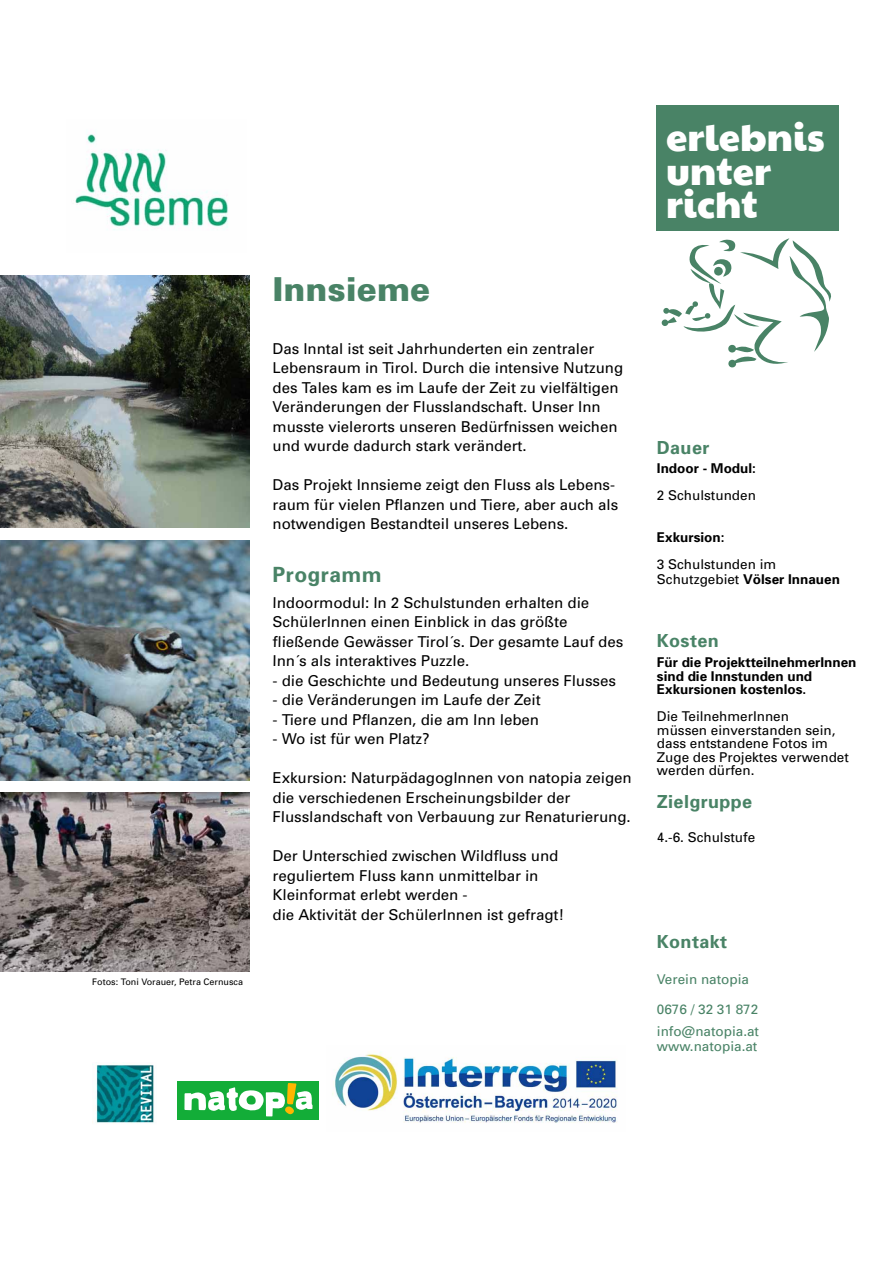
<style>
.page{position:relative;width:893px;height:1263px;background:#fff}
.page>*{position:absolute;margin:0;border:0;box-sizing:border-box;transform-origin:0 0}
.t1{font:38.25px/33.6px "Paytone One";color:#fff}
.t2{font:900 33px "Univers";color:#498366}
.t3{font:700 21px "Univers";letter-spacing:.02em;color:#498366}
.t4{font:700 18px "Univers";letter-spacing:.02em;color:#498366}
.t5{font:15px/19.5px "Univers";color:#000}
.t6{font:13.5px/13.5px "Univers";color:#000}
.t7{font:700 13.5px/13.5px "Univers";color:#000}
.t8{font:13.5px/22.5px "Univers";color:#498366}
.t9{font:9px "Univers";color:#000}
.s1{font-weight:700}
</style>
<div class="page">
<div style="left:178px;top:1081px;width:141px;height:39px;background:#13ad38"></div>
<svg style="left:184px;top:1083px;width:129px;height:33px"></svg>
<div style="left:657px;top:105px;width:182px;height:125px;background:#498366"></div>
<svg style="left:661px;top:238px;width:170px;height:130px"></svg>
<img style="left:0;top:540px;width:250px;height:241px">
<img style="left:0;top:275px;width:250px;height:252px">
<img style="left:0;top:792px;width:250px;height:180px">
<img style="left:75px;top:134px;width:153px;height:96px">
<img style="left:332px;top:1051px;width:285px;height:72px">
<img style="left:92px;top:1062px;width:62px;height:61px">
<p class="t9" style="left:92px;top:976px;width:152px">Fotos: Toni Vorauer, Petra Cernusca</p>
<h2 class="t2" style="left:273px;top:269px;width:159px">Innsieme</h2>
<p class="t5" style="left:273px;top:338px;width:352px">Das Inntal ist seit Jahrhunderten ein zentraler Lebensraum in Tirol. Durch die intensive Nutzung des Tales kam es im Laufe der Zeit zu vielfältigen Veränderungen der Flusslandschaft. Unser Inn musste vielerorts unseren Bedürfnissen weichen und wurde dadurch stark verändert.</p>
<p class="t5" style="left:273px;top:475px;width:347px">Das Projekt Innsieme zeigt den Fluss als Lebens&shy;raum für vielen Pflanzen und Tiere, aber auch als notwendigen Bestandteil unseres Lebens.</p>
<h3 class="t3" style="left:273px;top:561px;width:111px">Programm</h3>
<p class="t5" style="left:273px;top:592px;width:352px">Indoormodul: In 2 Schulstunden erhalten die SchülerInnen einen Einblick in das größte fließende Gewässer Tirol´s. Der gesamte Lauf des Inn´s als interaktives Puzzle.</p>
<p class="t5" style="left:273px;top:670px;width:345px">- die Geschichte und Bedeutung unseres Flusses</p>
<p class="t5" style="left:273px;top:690px;width:270px">- die Veränderungen im Laufe der Zeit</p>
<p class="t5" style="left:273px;top:709px;width:268px">- Tiere und Pflanzen, die am Inn leben</p>
<p class="t5" style="left:273px;top:729px;width:159px">- Wo ist für wen Platz?</p>
<p class="t5" style="left:273px;top:768px;width:361px">Exkursion: NaturpädagogInnen von natopia zeigen die verschiedenen Erscheinungsbilder der<br>Flusslandschaft von Verbauung zur Renaturierung.</p>
<p class="t5" style="left:273px;top:846px;width:294px">Der Unterschied zwischen Wildfluss und reguliertem Fluss kann unmittelbar in Kleinformat erlebt werden -<br>die Aktivität der SchülerInnen ist gefragt!</p>
<h1 class="t1" style="left:666px;top:121px;width:160px">erlebnis unter richt</h1>
<p class="t4" style="left:657px;top:436px;width:54px">Dauer</p>
<p class="t7" style="left:657px;top:461px;width:100px">Indoor - Modul:</p>
<p class="t6" style="left:657px;top:489px;width:101px">2 Schulstunden</p>
<p class="t7" style="left:657px;top:530px;width:69px">Exkursion:</p>
<p class="t6" style="left:657px;top:557px;width:185px;line-height:15px">3 Schulstunden im<br>Schutzgebiet <span class="s1">Völser Innauen</span></p>
<p class="t4" style="left:657px;top:629px;width:63px">Kosten</p>
<p class="t7" style="left:657px;top:655px;width:201px">Für die ProjektteilnehmerInnen sind die Innstunden und<br>Exkursionen kostenlos.</p>
<p class="t6" style="left:657px;top:710px;width:194px">Die TeilnehmerInnen<br>müssen einverstanden sein, dass entstandene Fotos im<br>Zuge des Projektes verwendet werden dürfen.</p>
<p class="t4" style="left:657px;top:790px;width:97px">Zielgruppe</p>
<p class="t6" style="left:657px;top:830px;width:100px">4.-6. Schulstufe</p>
<p class="t4" style="left:657px;top:929px;width:72px">Kontakt</p>
<p class="t8" style="left:657px;top:967px;width:94px">Verein natopia</p>
<p class="t8" style="left:657px;top:997px;width:104px">0676 / 32 31 872 info@natopia.at</p>
<p class="t8" style="left:657px;top:1035px;width:102px">www.natopia.at</p>
</div>
